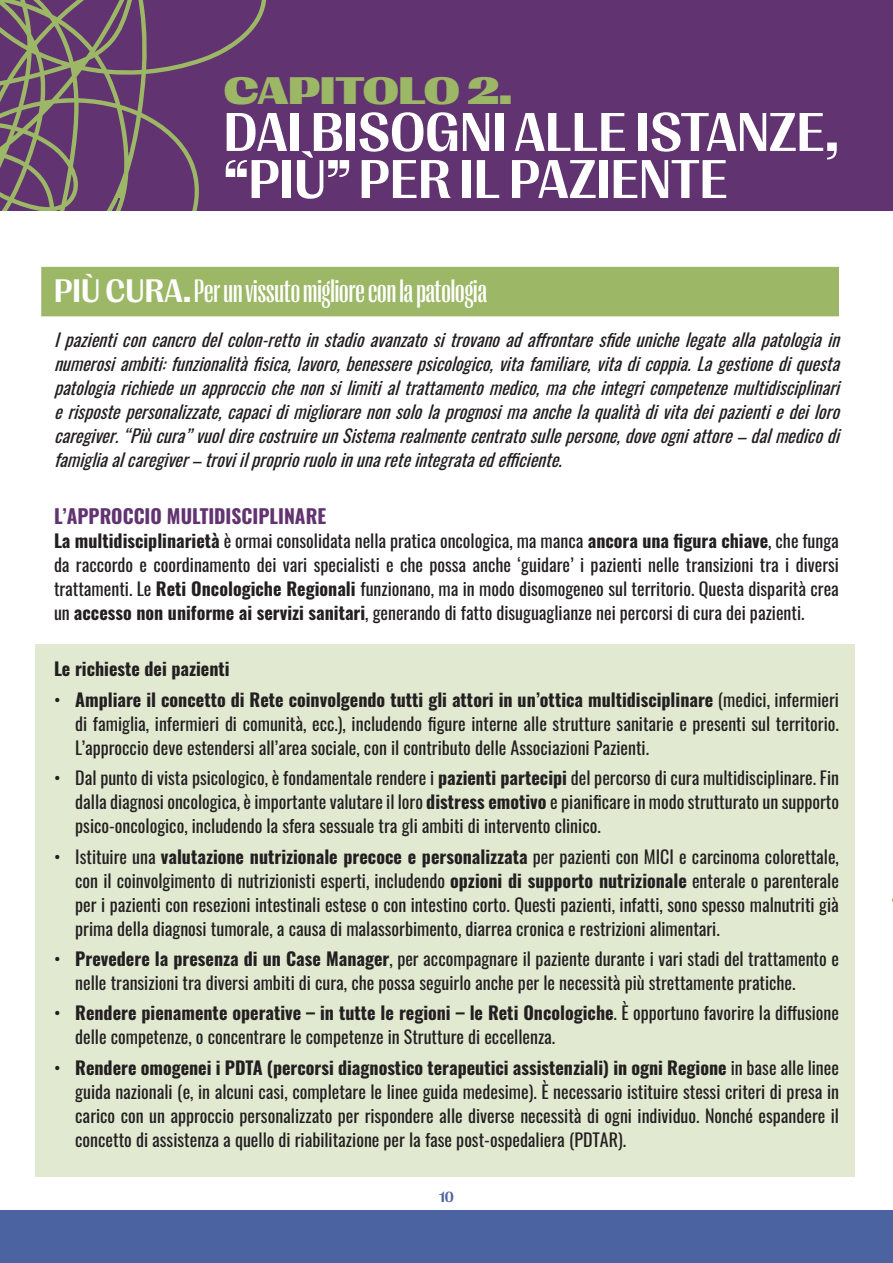
<style>
.page{position:relative;width:893px;height:1263px;background:#fff}
.page>*{position:absolute;margin:0;border:0;box-sizing:border-box;transform-origin:0 0}
.t1{font:700 55.5px "PP Right Gothic";color:#fff}
.t2{font:900 39px "PP Right Gothic Spatial";color:#9cb766}
.ST{font:500 33px "PP Right Gothic Tight";color:#fff}
.t3{font:700 19.5px "Oswald";color:#613370}
.t4{font:18px/24px "Oswald";color:#231f20;text-align:justify}
.t5{font:italic 18px/24px "Oswald";color:#231f20;text-align:justify}
.t6{font:700 18px "Oswald";color:#231f20}
.t7{font:700 15px "PP Right Gothic";color:#4c63a1}
.s1{font-family:"PP Right Gothic";font-weight:700}
.s2{font-weight:700}
</style>
<div class="page">
<div style="left:35px;top:643px;width:820px;height:533px;background:#e1e9d1"></div>
<div style="left:0;top:1211px;width:893px;height:52px;background:#4c63a1"></div>
<div style="left:0;top:0;width:893px;height:213px;background:#613370"></div>
<svg style="left:0;top:0;width:273px;height:644px"></svg>
<div style="left:0;top:211px;width:893px;height:123px;background:#fff"></div>
<div style="left:41px;top:267px;width:798px;height:49px;background:#9cb766"></div>
<p class="t2" style="left:224px;top:69px;width:290px">CAPITOLO 2.</p>
<p class="t1" style="left:224px;top:101px;width:616px">DAI BISOGNI ALLE ISTANZE,</p>
<p class="t1" style="left:224px;top:149px;width:506px">“PIÙ” PER IL PAZIENTE</p>
<p class="ST" style="left:54px;top:274px;width:435px"><span class="s1">PIÙ CURA.</span>Per un vissuto migliore con la patologia</p>
<p class="t5" style="left:54px;top:326px;width:794px">Ipazienticoncancrodelcolon-rettoinstadioavanzatositrovanoadaffrontaresfideunichelegateallapatologiain numerosiambiti:funzionalitàfisica,lavoro,benesserepsicologico,vitafamiliare,vitadicoppia.Lagestionediquesta patologiarichiedeunapprocciochenonsilimitialtrattamentomedico,macheintegricompetenzemultidisciplinari erispostepersonalizzate,capacidimigliorarenonsololaprognosimaanchelaqualitàdivitadeipazientiedeiloro caregiver.“Piùcura”vuoldirecostruireunSistemarealmentecentratosullepersone,doveogniattore–dalmedicodi famigliaalcaregiver–troviilproprioruoloinunareteintegrataedefficiente.</p>
<p class="t3" style="left:54px;top:506px;width:274px">L’APPROCCIO MULTIDISCIPLINARE</p>
<p class="t4" style="left:54px;top:527px;width:786px"><span class="s2">La multidisciplinarietà</span> è ormai consolidata nella pratica oncologica, ma manca <span class="s2">ancora una figura chiave</span>, che funga da raccordo e coordinamento dei vari specialisti e che possa anche ‘guidare’ i pazienti nelle transizioni tra i diversi trattamenti. Le <span class="s2">Reti Oncologiche Regionali</span> funzionano, ma in modo disomogeneo sul territorio. Questa disparità crea un <span class="s2">accesso non uniforme ai servizi sanitari</span>, generando di fatto disuguaglianze nei percorsi di cura dei pazienti.</p>
<p class="t6" style="left:54px;top:660px;width:177px">Le richieste dei pazienti</p>
<p class="t4" style="left:75px;top:686px;width:765px;text-indent:-21px">• <span class="s2">Ampliare il concetto di Rete coinvolgendo tutti gli attori in un’ottica multidisciplinare</span> (medici, infermieri di famiglia, infermieri di comunità, ecc.), includendo figure interne alle strutture sanitarie e presenti sul territorio.<br>L’approccio deve estendersi all’area sociale, con il contributo delle Associazioni Pazienti.</p>
<p class="t4" style="left:75px;top:764px;width:765px;text-indent:-21px">• Dal punto di vista psicologico, è fondamentale rendere i <span class="s2">pazienti partecipi</span> del percorso di cura multidisciplinare. Fin dalla diagnosi oncologica, è importante valutare il loro <span class="s2">distress emotivo</span> e pianificare in modo strutturato un supporto psico-oncologico, includendo la sfera sessuale tra gli ambiti di intervento clinico.</p>
<p class="t4" style="left:75px;top:842px;width:765px;text-indent:-21px">• Istituire una <span class="s2">valutazione nutrizionale precoce e personalizzata</span> per pazienti con MICI e carcinoma colorettale, con il coinvolgimento di nutrizionisti esperti, includendo <span class="s2">opzioni di supporto nutrizionale</span> enterale o parenterale per i pazienti con resezioni intestinali estese o con intestino corto. Questi pazienti, infatti, sono spesso malnutriti già prima della diagnosi tumorale, a causa di malassorbimento, diarrea cronica e restrizioni alimentari.</p>
<p class="t4" style="left:75px;top:945px;width:765px;text-indent:-21px">• <span class="s2">Prevedere la presenza di un Case Manager</span>, per accompagnare il paziente durante i vari stadi del trattamento e nelle transizioni tra diversi ambiti di cura, che possa seguirlo anche per le necessità più strettamente pratiche.</p>
<p class="t4" style="left:75px;top:999px;width:765px;text-indent:-21px">• <span class="s2">Rendere pienamente operative – in tutte le regioni – le Reti Oncologiche</span>. È opportuno favorire la diffusione delle competenze, o concentrare le competenze in Strutture di eccellenza.</p>
<p class="t4" style="left:75px;top:1054px;width:765px;text-indent:-21px">• <span class="s2">Rendere omogenei i PDTA (percorsi diagnostico terapeutici assistenziali) in ogni Regione</span> in base alle linee guida nazionali (e, in alcuni casi, completare le linee guida medesime). È necessario istituire stessi criteri di presa in carico con un approccio personalizzato per rispondere alle diverse necessità di ogni individuo. Nonché espandere il concetto di assistenza a quello di riabilitazione per la fase post-ospedaliera (PDTAR).</p>
<p class="t7" style="left:439px;top:1189px;width:16px">10</p>
</div>
